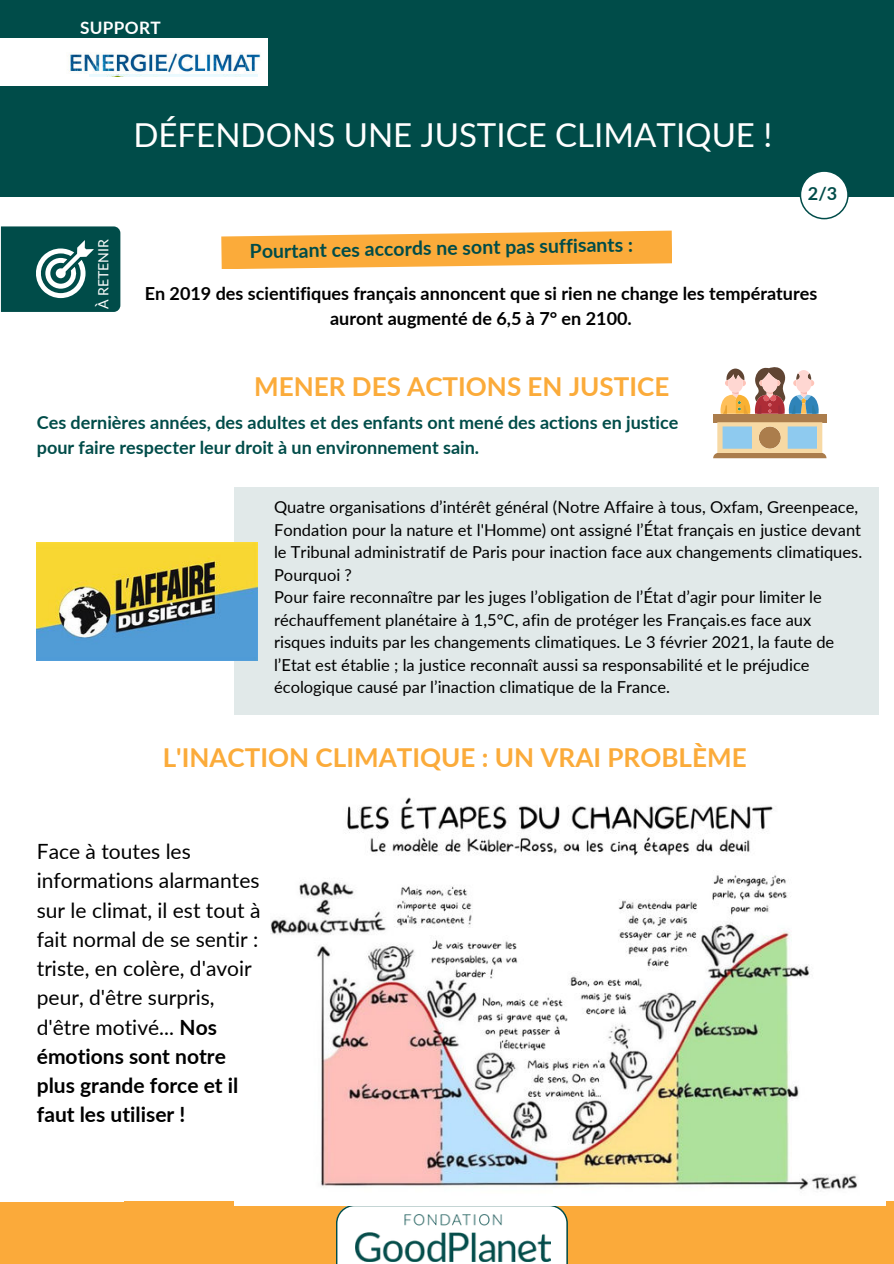
<style>
.page{position:relative;width:894px;height:1264px;background:#fff}
.page>*{position:absolute;margin:0;border:0;box-sizing:border-box;transform-origin:0 0}
.t1{font:33px "Lato";color:#fff}
.t2{font:700 25.95px "Lato";color:#fbab3a}
.t3{font:21px/29.2px "Lato";color:#000}
.t4{font:700 19.5px "Lato";color:#004c49}
.t5{font:700 18px/24.8px "Lato";color:#004c49}
.t6{font:700 18px/24.8px "Lato";color:#000;text-align:center}
.t7{font:700 17.1px "Lato";letter-spacing:.02em;color:#fff}
.t8{font:16.5px/22.5px "Lato";color:#000}
.t9{font:14.1px "Lato";color:#fff}
.s1{font-weight:700}
</style>
<div class="page">
<div style="left:0;top:0;width:893px;height:196px;background:#004c49"></div>
<div style="left:0;top:38px;width:267px;height:48px;background:#fff"></div>
<svg style="left:799px;top:171px;width:49px;height:48px"></svg>
<img style="left:89px;top:74px;width:168px;height:3px">
<svg style="left:221px;top:230px;width:451px;height:39px;background:#fbb859"></svg>
<svg style="left:1px;top:226px;width:119px;height:86px;background:#226361"></svg>
<div style="left:235px;top:487px;width:643px;height:227px;background:#e1e9e9"></div>
<img style="left:37px;top:542px;width:220px;height:118px">
<div style="left:713px;top:414px;width:113px;height:8px;background:#ab7d4c"></div>
<svg style="left:713px;top:422px;width:113px;height:36px;background:#c3c0ad"></svg>
<svg style="left:720px;top:367px;width:98px;height:47px"></svg>
<div style="left:124px;top:1201px;width:769px;height:62px;background:#fbaa3a"></div>
<svg style="left:336px;top:1205px;width:231px;height:58px;background:#d4dfde"></svg>
<div style="left:0;top:1202px;width:160px;height:61px;background:#fbaa3a"></div>
<img style="left:69px;top:52px;width:192px;height:21px">
<img style="left:235px;top:797px;width:650px;height:408px">
<p class="t7" style="left:80px;top:16px;width:82px">SUPPORT</p>
<p class="t9" style="left:93px;top:309px;width:72px;rotate:-90deg">À RETENIR</p>
<h1 class="t1" style="left:133px;top:112px;width:640px">DÉFENDONS UNE JUSTICE CLIMATIQUE !</h1>
<p class="t4" style="left:249px;top:237px;width:384px;rotate:-1deg">Pourtant ces accords ne sont pas suffisants :</p>
<p class="t5" style="left:807px;top:180px;width:31px">2/3</p>
<p class="t6" style="left:145px;top:280px;width:674px">En 2019 des scientifiques français annoncent que si rien ne change les températures auront augmenté de 6,5 à 7° en 2100.</p>
<h2 class="t2" style="left:254px;top:368px;width:416px">MENER DES ACTIONS EN JUSTICE</h2>
<p class="t5" style="left:37px;top:409px;width:643px">Ces dernières années, des adultes et des enfants ont mené des actions en justice pour faire respecter leur droit à un environnement sain.</p>
<p class="t8" style="left:274px;top:495px;width:589px">Quatre organisations d’intérêt général (Notre Affaire à tous, Oxfam, Greenpeace, Fondation pour la nature et l'Homme) ont assigné l’État français en justice devant le Tribunal administratif de Paris pour inaction face aux changements climatiques.<br>Pourquoi ?<br>Pour faire reconnaître par les juges l’obligation de l’État d’agir pour limiter le réchauffement planétaire à 1,5°C, afin de protéger les Français.es face aux risques induits par les changements climatiques. Le 3 février 2021, la faute de l’Etat est établie ; la justice reconnaît aussi sa responsabilité et le préjudice écologique causé par l’inaction climatique de la France.</p>
<h2 class="t2" style="left:163px;top:738px;width:585px">L'INACTION CLIMATIQUE : UN VRAI PROBLÈME</h2>
<p class="t3" style="left:37px;top:835px;width:225px">Face à toutes les informations alarmantes sur le climat, il est tout à fait normal de se sentir : triste, en colère, d'avoir peur, d'être surpris, d'être motivé... <span class="s1">Nos émotions sont notre plus grande force et il faut les utiliser !</span></p>
</div>
